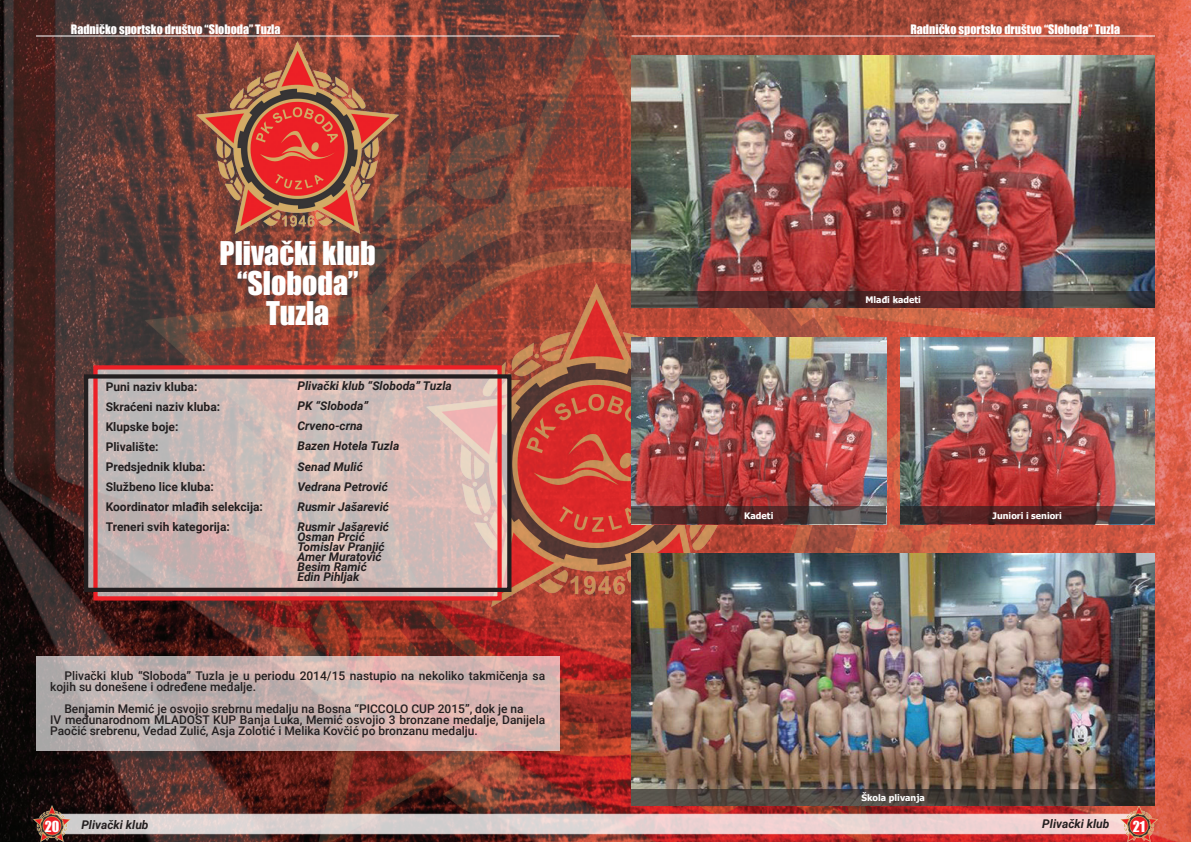
<style>
.page{position:relative;width:1191px;height:842px;background:#fff}
.page>*{position:absolute;margin:0;border:0;box-sizing:border-box;transform-origin:0 0}
.t1{font:30px/30px "Impact";color:#fff;text-align:center}
.t2{font:14px "Impact";color:#fff}
.t3{font:500 12px/11px "Roboto";color:#231f20}
.t4{font:italic 700 12px/20px "Roboto";color:#231f20}
.t5{font:700 12px/20px "Roboto";color:#231f20}
.t6{font:12px "Impact";color:#fff}
.t7{font:700 9px "Tahoma";color:#fff}
</style>
<div class="page">
<img style="left:0;top:0;width:1191px;height:842px">
<svg style="left:71px;top:814px;width:1049px;height:20px;background:#e3d1d0"></svg>
<img style="left:33px;top:806px;width:38px;height:36px">
<img style="left:1120px;top:806px;width:38px;height:36px">
<hr style="left:631px;top:36px;width:524px;height:1px;background:#fff">
<hr style="left:36px;top:36px;width:523px;height:1px;background:#fff">
<img style="left:426px;top:283px;width:340px;height:323px">
<img style="left:197px;top:41px;width:202px;height:192px">
<svg style="left:89px;top:379px;width:417px;height:208px;background:#cfbab6"></svg>
<svg style="left:98px;top:370px;width:399px;height:4px;background:#d0bcb8"></svg>
<svg style="left:98px;top:592px;width:399px;height:3px"></svg>
<div style="left:93px;top:365px;width:409px;height:235px;border:4px solid #ed2026"></div>
<div style="left:84px;top:374px;width:427px;height:218px;border:4px solid #231f20"></div>
<svg style="left:36px;top:656px;width:523px;height:94px;background:#c9b2b0"></svg>
<img style="left:631px;top:55px;width:524px;height:236px">
<img style="left:631px;top:554px;width:524px;height:235px">
<svg style="left:631px;top:291px;width:524px;height:17px;background:#4f3534"></svg>
<svg style="left:631px;top:789px;width:524px;height:17px;background:#49423c"></svg>
<img style="left:900px;top:337px;width:255px;height:169px">
<img style="left:631px;top:337px;width:255px;height:169px">
<svg style="left:631px;top:506px;width:255px;height:18px;background:#523a3a"></svg>
<svg style="left:900px;top:506px;width:255px;height:18px;background:#4f2f31"></svg>
<p class="t6" style="left:71px;top:20px;width:211px">Radničko sportsko društvo “Sloboda” Tuzla</p>
<p class="t6" style="left:910px;top:20px;width:211px">Radničko sportsko društvo “Sloboda” Tuzla</p>
<h1 class="t1" style="left:220px;top:237px;width:158px">Plivački klub “Sloboda”<br>Tuzla</h1>
<p class="t5" style="left:106px;top:376px;width:159px">Puni naziv kluba:<br>Skraćeni naziv kluba:<br>Klupske boje:<br>Plivalište:<br>Predsjednik kluba:<br>Službeno lice kluba:<br>Koordinator mlađih selekcija:<br>Treneri svih kategorija:</p>
<p class="t4" style="left:297px;top:376px;width:156px">Plivački klub “Sloboda” Tuzla<br>PK “Sloboda”<br>Crveno-crna<br>Bazen Hotela Tuzla<br>Senad Mulić<br>Vedrana Petrović<br>Rusmir Jašarević<br>Rusmir Jašarević</p>
<p class="t4" style="left:297px;top:531px;width:89px;line-height:10px">Osman Prcić<br>Tomislav Pranjić<br>Amer Muratović<br>Besim Ramić<br>Edin Pihljak</p>
<p class="t3" style="left:50px;top:670px;width:496px;text-indent:14px">Plivački klub “Sloboda” Tuzla je u periodu 2014/15 nastupio na nekoliko takmičenja sa kojih su donešene i određene medalje.</p>
<p class="t3" style="left:50px;top:703px;width:496px;text-indent:14px">Benjamin Memić je osvojio srebrnu medalju na Bosna “PICCOLO CUP 2015”, dok je na<br>IV međunarodnom MLADOST KUP Banja Luka, Memić osvojio 3 bronzane medalje, Danijela<br>Paočić srebrenu, Vedad Zulić, Asja Zolotić i Melika Kovčić po bronzanu medalju.</p>
<p class="t7" style="left:865px;top:293px;width:57px">Mlađi kadeti</p>
<p class="t7" style="left:744px;top:509px;width:31px">Kadeti</p>
<p class="t7" style="left:992px;top:509px;width:71px">Juniori i seniori</p>
<p class="t7" style="left:861px;top:791px;width:65px">Škola plivanja</p>
<p class="t4" style="left:81px;top:814px;width:69px">Plivački klub</p>
<p class="t4" style="left:1042px;top:814px;width:69px">Plivački klub</p>
<p class="t2" style="left:45px;top:816px;width:16px">20</p>
<p class="t2" style="left:1132px;top:816px;width:14px">21</p>
</div>
